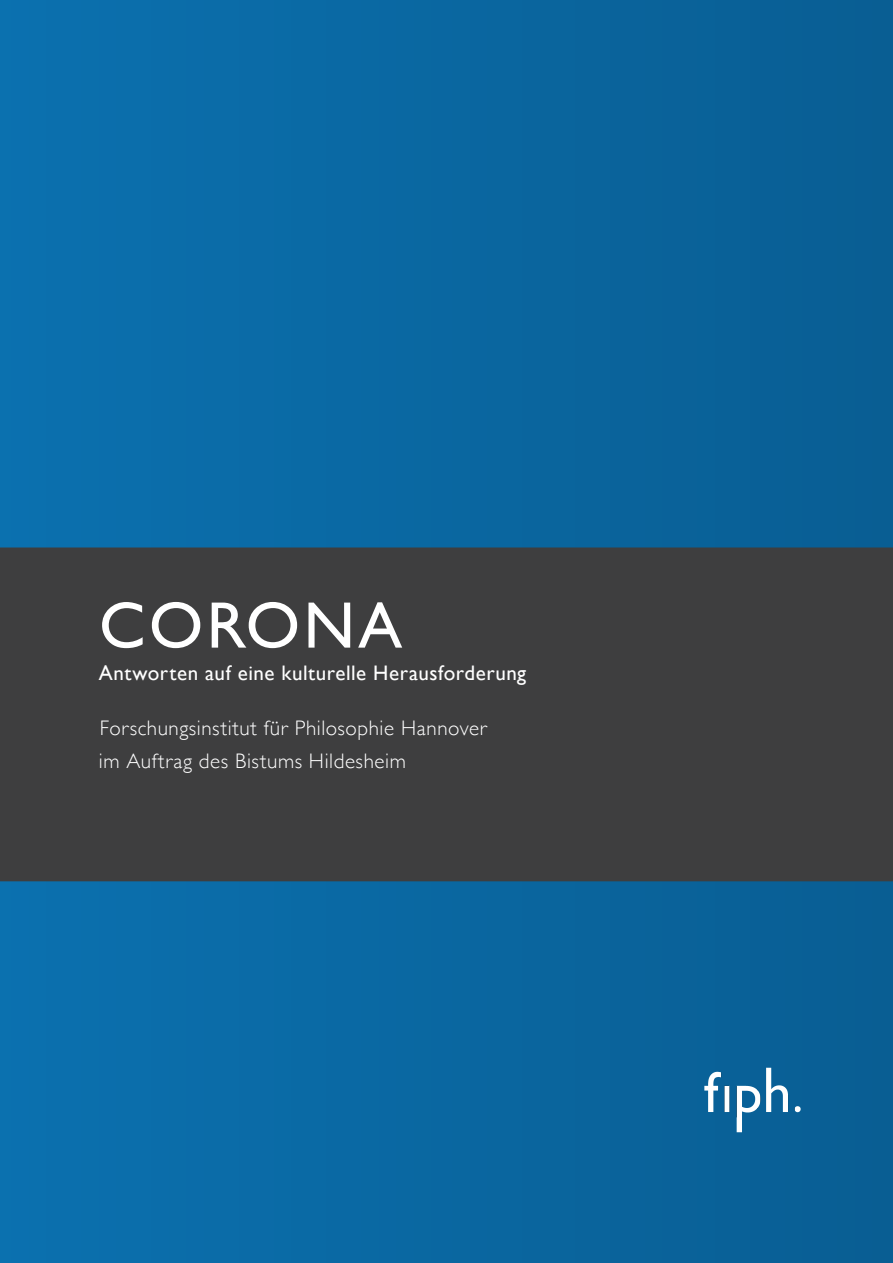
<style>
.page{position:relative;width:893px;height:1263px;background:#fff}
.page>*{position:absolute;margin:0;border:0;box-sizing:border-box;transform-origin:0 0}
.t1{font:66px "Gill Sans";letter-spacing:.05em;color:#fff}
.t2{font:300 21px/32.7px "Gill Sans";letter-spacing:.025em;color:#fff}
.t3{font:21px "Gill Sans";letter-spacing:.03em;color:#fff}
</style>
<div class="page">
<div style="left:0;top:0;width:893px;height:1263px;background:linear-gradient(to right,#0b71af,#095e93)"></div>
<img style="left:702px;top:1063px;width:101px;height:73px">
<div style="left:0;top:547px;width:893px;height:334px;background:#3e3e3f"></div>
<h1 class="t1" style="left:99px;top:586px;width:305px">Corona</h1>
<p class="t3" style="left:99px;top:660px;width:429px">Antworten auf eine kulturelle Herausforderung</p>
<p class="t2" style="left:99px;top:711px;width:389px">Forschungsinstitut für Philosophie Hannover im Auftrag des Bistums Hildesheim</p>
</div>
